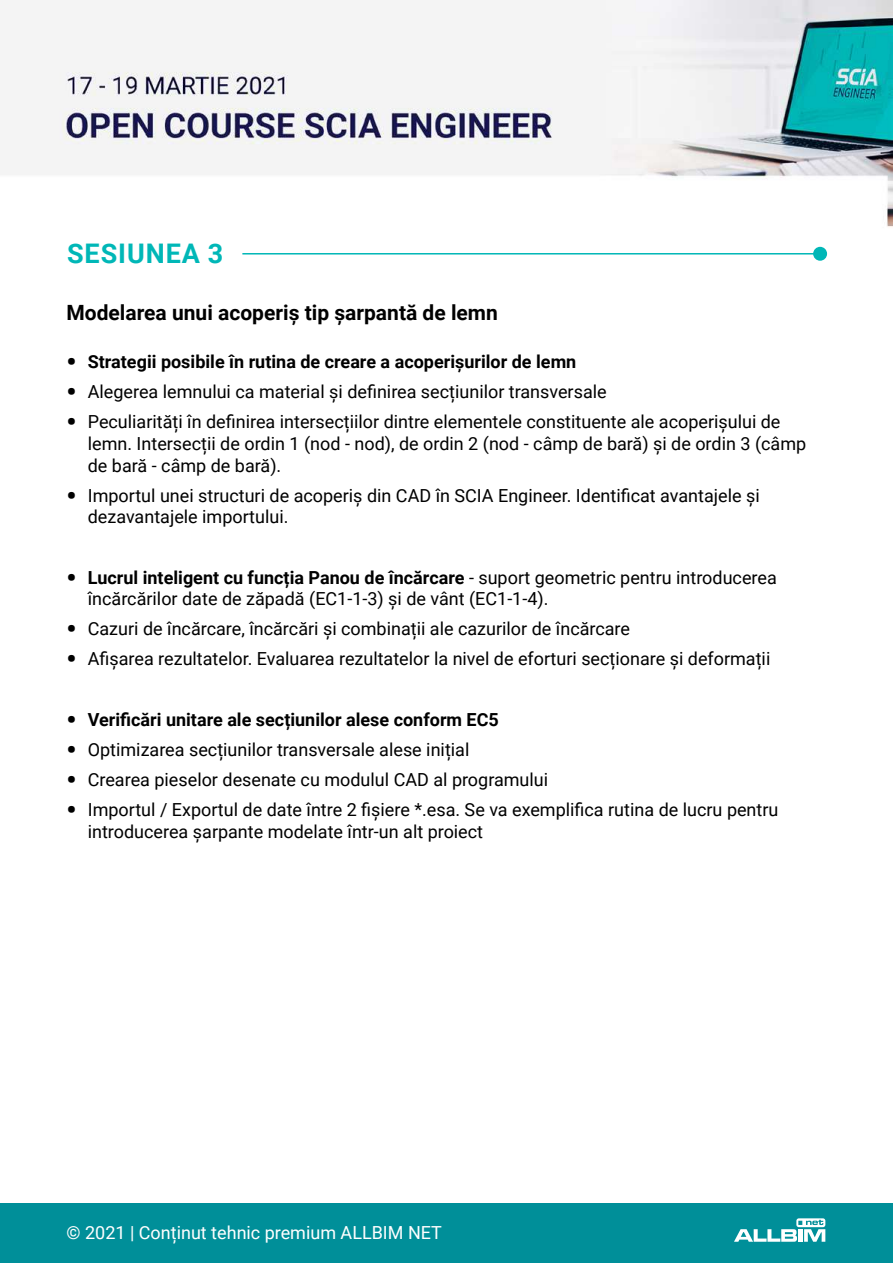
<style>
.page{position:relative;width:893px;height:1263px;background:#fff}
.page>*{position:absolute;margin:0;border:0;box-sizing:border-box;transform-origin:0 0}
.t1{font:700 27px "Roboto";letter-spacing:.035em;color:#00b7b7}
.t2{font:700 21px "Roboto";color:#000}
.t3{font:18px/21.6px "Roboto";color:#000}
.t4{font:700 18px "Roboto";color:#000}
.t5{font:18px "Roboto";color:#fff}
.s1{font-weight:900;font-size:27px}
.s2{font-weight:700}
</style>
<div class="page">
<img style="left:0;top:0;width:893px;height:260px">
<div style="left:0;top:1203px;width:893px;height:60px;background:#008f99"></div>
<hr style="left:242px;top:253px;width:574px;height:1px;background:#00b7b7">
<div style="left:813px;top:247px;width:14px;height:14px;background:#00b7b7;border-radius:50%"></div>
<svg style="left:734px;top:1218px;width:91px;height:24px"></svg>
<h1 class="t1" style="left:67px;top:234px;width:158px">SESIUNEA 3</h1>
<p class="t2" style="left:67px;top:297px;width:433px">Modelarea unui acoperiș tip șarpantă de lemn</p>
<p class="t4" style="left:67px;top:349px;width:511px"><span class="s1">•</span> Strategii posibile în rutina de creare a acoperișurilor de lemn</p>
<p class="t3" style="left:67px;top:380px;width:542px"><span class="s1">•</span> Alegerea lemnului ca material și definirea secțiunilor transversale</p>
<p class="t3" style="left:88px;top:411px;width:720px;text-indent:-21px"><span class="s1">•</span> Peculiarități în definirea intersecțiilor dintre elementele constituente ale acoperișului de lemn. Intersecții de ordin 1 (nod - nod), de ordin 2 (nod - câmp de bară) și de ordin 3 (câmp de bară - câmp de bară).</p>
<p class="t3" style="left:88px;top:484px;width:673px;text-indent:-21px"><span class="s1">•</span> Importul unei structuri de acoperiș din CAD în SCIA Engineer. Identificat avantajele și dezavantajele importului.</p>
<p class="t3" style="left:88px;top:566px;width:691px;text-indent:-21px"><span class="s1">•</span> <span class="s2">Lucrul inteligent cu funcția Panou de încărcare</span> - suport geometric pentru introducerea încărcărilor date de zăpadă (EC1-1-3) și de vânt (EC1-1-4).</p>
<p class="t3" style="left:67px;top:617px;width:565px"><span class="s1">•</span> Cazuri de încărcare, încărcări și combinații ale cazurilor de încărcare</p>
<p class="t3" style="left:67px;top:647px;width:705px"><span class="s1">•</span> Afișarea rezultatelor. Evaluarea rezultatelor la nivel de eforturi secționare și deformații</p>
<p class="t4" style="left:67px;top:707px;width:434px"><span class="s1">•</span> Verificări unitare ale secțiunilor alese conform EC5</p>
<p class="t3" style="left:67px;top:738px;width:404px"><span class="s1">•</span> Optimizarea secțiunilor transversale alese inițial</p>
<p class="t3" style="left:67px;top:768px;width:483px"><span class="s1">•</span> Crearea pieselor desenate cu modulul CAD al programului</p>
<p class="t3" style="left:88px;top:798px;width:692px;text-indent:-21px"><span class="s1">•</span> Importul / Exportul de date între 2 fișiere *.esa. Se va exemplifica rutina de lucru pentru introducerea șarpante modelate într-un alt proiect</p>
<p class="t5" style="left:67px;top:1220px;width:377px">© 2021 | Conținut tehnic premium ALLBIM NET</p>
</div>
